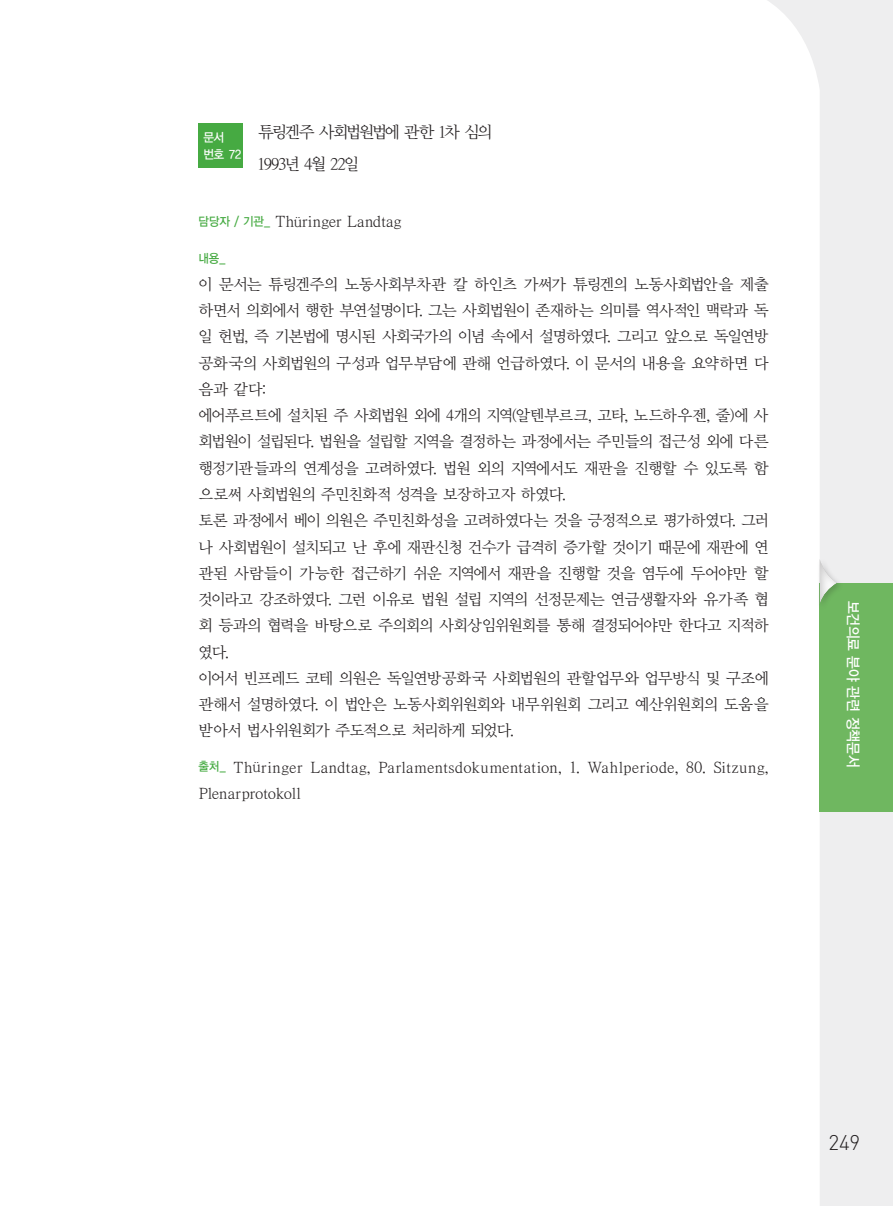
<style>
.page{position:relative;width:893px;height:1206px;background:#fff}
.page>*{position:absolute;margin:0;border:0;box-sizing:border-box;transform-origin:0 0}
.t1{font:300 21px "DIN Pro";color:#231f20}
.요약제목{font:16.62px "Ymjo 420";letter-spacing:-.2em;color:#231f20}
.요약제목-2{font:16.62px "Ymjo 420";letter-spacing:-.12em;color:#231f20}
.내용{font:15.75px/26.2px "Ymjo 420";letter-spacing:-.085em;color:#231f20;text-align:justify}
.내용-2{font:15.75px/26.2px "Ymjo 420";letter-spacing:-.035em;color:#231f20}
.t2{font:14.88px "YDIYGO330";color:#fff;scale:.93 1}
.t3{font:12.25px/16.6px "YDIYGO330";color:#fff;scale:.95 1}
.내용-3{font:12.25px "YDIYGO330";color:#46aa42;scale:.93 1}
.s1{font-family:"YDIYGO330";font-size:12.25px;color:#46aa42}
.s2{font-family:"Koz Min Pro";font-weight:200;font-size:14.88px}
</style>
<div class="page">
<svg style="left:768px;top:0;width:125px;height:1205px;fill:#eeeeef"></svg>
<div style="left:820px;top:583px;width:73px;height:228px;background:#6fb760"></div>
<div style="left:817px;top:557px;width:27px;height:54px;background:#231f20;opacity:.21"></div>
<div style="left:819px;top:556px;width:21px;height:49px;background:#231f20;opacity:.24"></div>
<div style="left:198px;top:123px;width:45px;height:45px;background:#46aa42"></div>
<p class="t3" style="left:203px;top:129px;width:42px">문서 번호 72</p>
<p class="요약제목" style="left:258px;top:124px;width:237px">튜링겐주 사회법원법에 관한 1차 심의</p>
<p class="요약제목-2" style="left:257px;top:155px;width:105px">1993년 4월 22일</p>
<p class="내용-2" style="left:198px;top:209px;width:205px"><span class="s1">담당자 / 기관_</span> Th<span class="s2">ü</span>ringer Landtag</p>
<p class="내용-3" style="left:198px;top:251px;width:30px">내용_</p>
<p class="내용" style="left:198px;top:272px;width:573px">이 문서는 튜링겐주의 노동사회부차관 칼 하인츠 가써가 튜링겐의 노동사회법안을 제출 하면서 의회에서 행한 부연설명이다. 그는 사회법원이 존재하는 의미를 역사적인 맥락과 독 일 헌법, 즉 기본법에 명시된 사회국가의 이념 속에서 설명하였다. 그리고 앞으로 독일연방 공화국의 사회법원의 구성과 업무부담에 관해 언급하였다. 이 문서의 내용을 요약하면 다 음과 같다:</p>
<p class="내용" style="left:198px;top:403px;width:573px">에어푸르트에 설치된 주 사회법원 외에 4개의 지역(알텐부르크, 고타, 노드하우젠, 줄)에 사 회법원이 설립된다. 법원을 설립할 지역을 결정하는 과정에서는 주민들의 접근성 외에 다른 행정기관들과의 연계성을 고려하였다. 법원 외의 지역에서도 재판을 진행할 수 있도록 함 으로써 사회법원의 주민친화적 성격을 보장하고자 하였다.</p>
<p class="내용" style="left:198px;top:508px;width:574px">토론 과정에서 베이 의원은 주민친화성을 고려하였다는 것을 긍정적으로 평가하였다. 그러 나 사회법원이 설치되고 난 후에 재판신청 건수가 급격히 증가할 것이기 때문에 재판에 연 관된 사람들이 가능한 접근하기 쉬운 지역에서 재판을 진행할 것을 염두에 두어야만 할 것이라고 강조하였다. 그런 이유로 법원 설립 지역의 선정문제는 연금생활자와 유가족 협 회 등과의 협력을 바탕으로 주의회의 사회상임위원회를 통해 결정되어야만 한다고 지적하 였다.</p>
<p class="내용" style="left:198px;top:665px;width:573px">이어서 빈프레드 코테 의원은 독일연방공화국 사회법원의 관할업무와 업무방식 및 구조에 관해서 설명하였다. 이 법안은 노동사회위원회와 내무위원회 그리고 예산위원회의 도움을 받아서 법사위원회가 주도적으로 처리하게 되었다.</p>
<p class="내용-2" style="left:198px;top:754px;width:573px"><span class="s1">출처_</span> Th<span class="s2">ü</span>ringer Landtag, Parlamentsdokumentation, 1. Wahlperiode, 80. Sitzung,<br>Plenarprotokoll</p>
<p class="t2" style="left:861px;top:601px;width:180px;rotate:90deg">보건의료 분야 관련 정책문서</p>
<h1 class="t1" style="left:828px;top:1127px;width:33px">249</h1>
</div>
